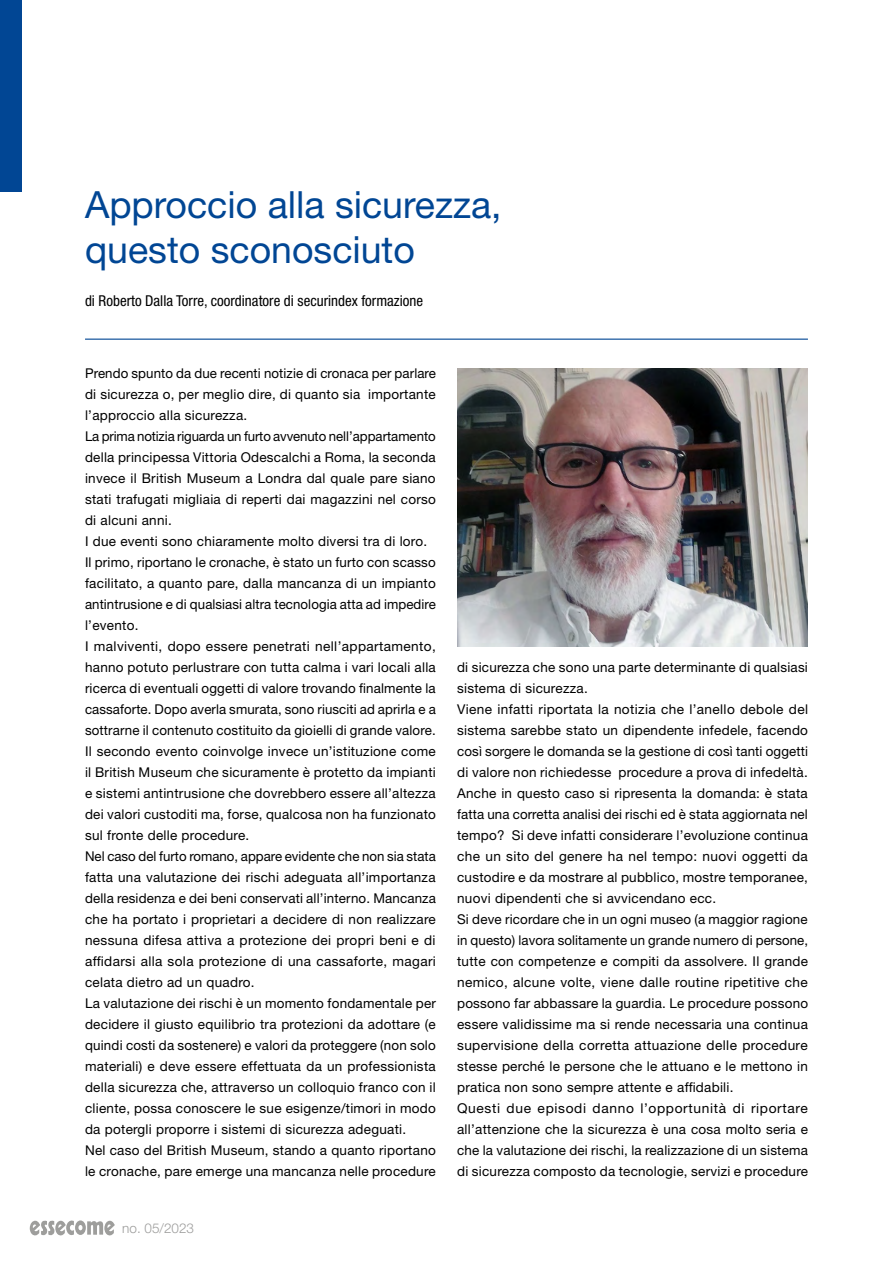
<style>
.page{position:relative;width:893px;height:1263px;background:#fff}
.page>*{position:absolute;margin:0;border:0;box-sizing:border-box;transform-origin:0 0}
.t1{font:37.5px/45px "Helvetica Neue LT Std";color:#014694}
.t2{font:condensed 15px "Helvetica Neue LT Std";color:#000}
.t3{font:13.5px/21px "Helvetica Neue LT Std";letter-spacing:.02em;color:#000}
.t4{font:300 13.5px "Helvetica Neue LT Std";color:#9d9d9c}
</style>
<div class="page">
<div style="left:0;top:0;width:21px;height:191px;background:#014694"></div>
<hr style="left:85px;top:339px;width:723px;height:1px;background:#014694">
<img style="left:457px;top:369px;width:351px;height:277px">
<svg style="left:30px;top:1220px;width:85px;height:16px"></svg>
<h1 class="t1" style="left:85px;top:182px;width:418px">Approccio alla sicurezza, questo sconosciuto</h1>
<p class="t2" style="left:85px;top:292px;width:339px">di Roberto Dalla Torre, coordinatore di securindex formazione</p>
<p class="t3" style="left:85px;top:363px;width:352px">Prendo spunto da due recenti notizie di cronaca per parlare di sicurezza o, per meglio dire, di quanto sia importante l’approccio alla sicurezza.<br>La prima notizia riguarda un furto avvenuto nell’appartamento della principessa Vittoria Odescalchi a Roma, la seconda invece il British Museum a Londra dal quale pare siano stati trafugati migliaia di reperti dai magazzini nel corso di alcuni anni.<br>I due eventi sono chiaramente molto diversi tra di loro.<br>Il primo, riportano le cronache, è stato un furto con scasso facilitato, a quanto pare, dalla mancanza di un impianto antintrusione e di qualsiasi altra tecnologia atta ad impedire l’evento.<br>I malviventi, dopo essere penetrati nell’appartamento, hanno potuto perlustrare con tutta calma i vari locali alla ricerca di eventuali oggetti di valore trovando finalmente la cassaforte. Dopo averla smurata, sono riusciti ad aprirla e a sottrarne il contenuto costituito da gioielli di grande valore.<br>Il secondo evento coinvolge invece un’istituzione come il British Museum che sicuramente è protetto da impianti e sistemi antintrusione che dovrebbero essere all’altezza dei valori custoditi ma, forse, qualcosa non ha funzionato sul fronte delle procedure.<br>Nel caso del furto romano, appare evidente che non sia stata fatta una valutazione dei rischi adeguata all’importanza della residenza e dei beni conservati all’interno. Mancanza che ha portato i proprietari a decidere di non realizzare nessuna difesa attiva a protezione dei propri beni e di affidarsi alla sola protezione di una cassaforte, magari celata dietro ad un quadro.<br>La valutazione dei rischi è un momento fondamentale per decidere il giusto equilibrio tra protezioni da adottare (e quindi costi da sostenere) e valori da proteggere (non solo materiali) e deve essere effettuata da un professionista della sicurezza che, attraverso un colloquio franco con il cliente, possa conoscere le sue esigenze/timori in modo da potergli proporre i sistemi di sicurezza adeguati.<br>Nel caso del British Museum, stando a quanto riportano le cronache, pare emerge una mancanza nelle procedure</p>
<p class="t4" style="left:122px;top:1220px;width:73px">no. 05/2023</p>
<p class="t3" style="left:457px;top:657px;width:353px">di sicurezza che sono una parte determinante di qualsiasi sistema di sicurezza.<br>Viene infatti riportata la notizia che l’anello debole del sistema sarebbe stato un dipendente infedele, facendo così sorgere le domanda se la gestione di così tanti oggetti di valore non richiedesse procedure a prova di infedeltà.<br>Anche in questo caso si ripresenta la domanda: è stata fatta una corretta analisi dei rischi ed è stata aggiornata nel tempo? Si deve infatti considerare l’evoluzione continua che un sito del genere ha nel tempo: nuovi oggetti da custodire e da mostrare al pubblico, mostre temporanee, nuovi dipendenti che si avvicendano ecc.<br>Si deve ricordare che in un ogni museo (a maggior ragione in questo) lavora solitamente un grande numero di persone, tutte con competenze e compiti da assolvere. Il grande nemico, alcune volte, viene dalle routine ripetitive che possono far abbassare la guardia. Le procedure possono essere validissime ma si rende necessaria una continua supervisione della corretta attuazione delle procedure stesse perché le persone che le attuano e le mettono in pratica non sono sempre attente e affidabili.<br>Questi due episodi danno l’opportunità di riportare all’attenzione che la sicurezza è una cosa molto seria e che la valutazione dei rischi, la realizzazione di un sistema di sicurezza composto da tecnologie, servizi e procedure</p>
</div>
